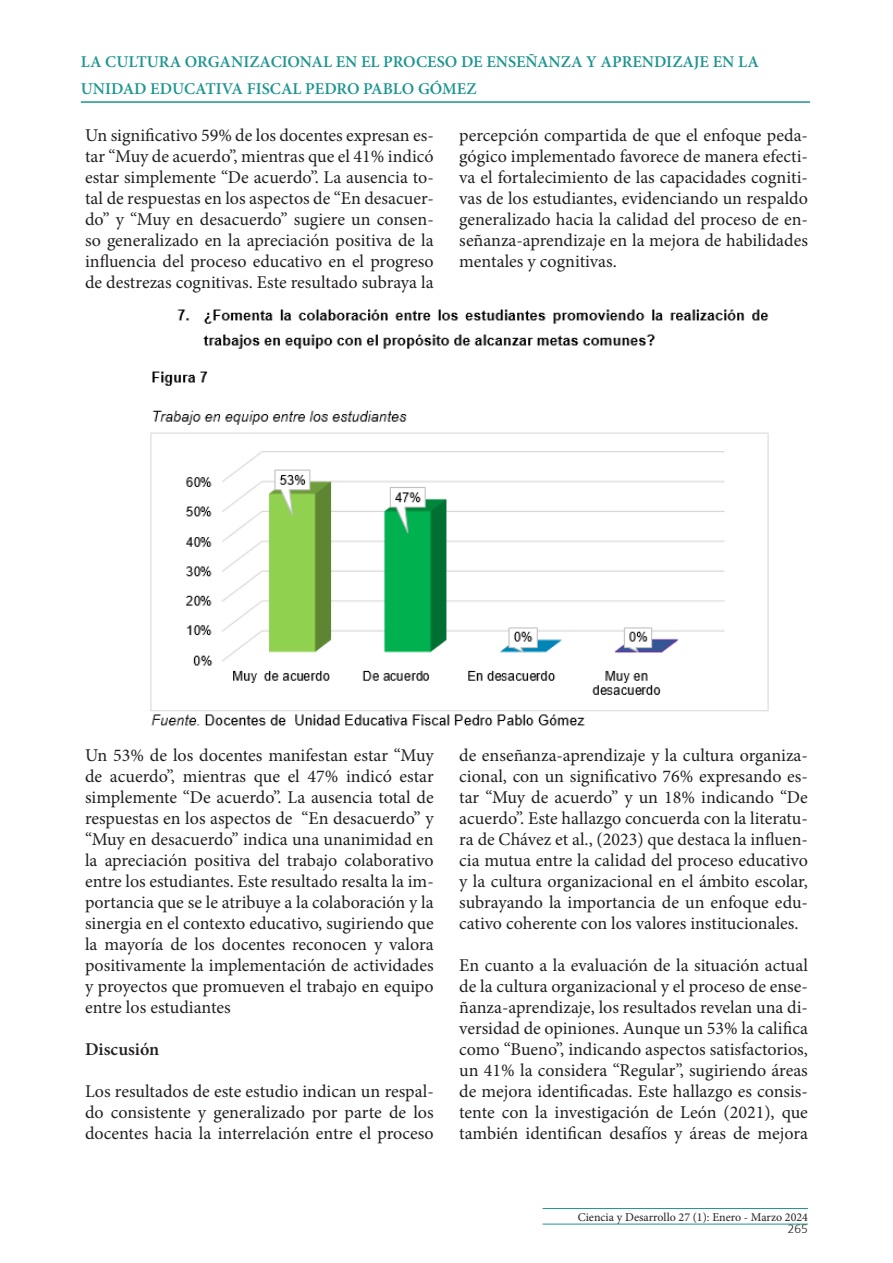
<style>
.page{position:relative;width:893px;height:1263px;background:#fff}
.page>*{position:absolute;margin:0;border:0;box-sizing:border-box;transform-origin:0 0}
.t1{font:18px/21px "Minion Pro";color:#231f20;text-align:justify}
.t2{font:600 18px "Minion Pro";color:#231f20}
.t3{font:600 16.5px/27px "Minion Pro";color:#1c9590}
.t4{font:12px "Minion Pro";color:#231f20}
.t5{font:300 12px "Frutiger";color:#231f20}
</style>
<div class="page">
<hr style="left:81px;top:101px;width:729px;height:2px;background:#1c9590">
<hr style="left:543px;top:1208px;width:265px;height:1px;background:#1c9590">
<hr style="left:543px;top:1224px;width:265px;height:1px;background:#1c9590">
<img style="left:150px;top:309px;width:619px;height:417px">
<p class="t3" style="left:81px;top:48px;width:680px">LA CULTURA ORGANIZACIONAL EN EL PROCESO DE ENSEÑANZA Y APRENDIZAJE EN LA<br>UNIDAD EDUCATIVA FISCAL PEDRO PABLO GÓMEZ</p>
<p class="t1" style="left:85px;top:124px;width:350px">Un significativo 59% de los docentes expresan es&shy;tar “Muy de acuerdo”, mientras que el 41% indicó estar simplemente “De acuerdo”. La ausencia to&shy;tal de respuestas en los aspectos de “En desacuer&shy;do” y “Muy en desacuerdo” sugiere un consen&shy;so generalizado en la apreciación positiva de la influencia del proceso educativo en el progreso de destrezas cognitivas. Este resultado subraya la</p>
<p class="t1" style="left:459px;top:124px;width:350px">percepción compartida de que el enfoque peda&shy;gógico implementado favorece de manera efecti&shy;va el fortalecimiento de las capacidades cogniti&shy;vas de los estudiantes, evidenciando un respaldo generalizado hacia la calidad del proceso de en&shy;señanza-aprendizaje en la mejora de habilidades mentales y cognitivas.</p>
<p class="t1" style="left:85px;top:745px;width:350px">Un 53% de los docentes manifestan estar “Muy de acuerdo”, mientras que el 47% indicó estar simplemente “De acuerdo”. La ausencia total de respuestas en los aspectos de “En desacuerdo” y “Muy en desacuerdo” indica una unanimidad en la apreciación positiva del trabajo colaborativo entre los estudiantes. Este resultado resalta la im&shy;portancia que se le atribuye a la colaboración y la sinergia en el contexto educativo, sugiriendo que la mayoría de los docentes reconocen y valora positivamente la implementación de actividades y proyectos que promueven el trabajo en equipo entre los estudiantes</p>
<p class="t2" style="left:85px;top:1037px;width:76px">Discusión</p>
<p class="t1" style="left:85px;top:1081px;width:350px">Los resultados de este estudio indican un respal&shy;do consistente y generalizado por parte de los docentes hacia la interrelación entre el proceso</p>
<p class="t1" style="left:459px;top:745px;width:350px">de enseñanza-aprendizaje y la cultura organiza&shy;cional, con un significativo 76% expresando es&shy;tar “Muy de acuerdo” y un 18% indicando “De acuerdo”. Este hallazgo concuerda con la literatu&shy;ra de Chávez et al., (2023) que destaca la influen&shy;cia mutua entre la calidad del proceso educativo y la cultura organizacional en el ámbito escolar, subrayando la importancia de un enfoque edu&shy;cativo coherente con los valores institucionales.</p>
<p class="t1" style="left:459px;top:955px;width:350px">En cuanto a la evaluación de la situación actual de la cultura organizacional y el proceso de ense&shy;ñanza-aprendizaje, los resultados revelan una di&shy;versidad de opiniones. Aunque un 53% la califica como “Bueno”, indicando aspectos satisfactorios, un 41% la considera “Regular”, sugiriendo áreas de mejora identificadas. Este hallazgo es consis&shy;tente con la investigación de León (2021), que también identifican desafíos y áreas de mejora</p>
<p class="t4" style="left:578px;top:1209px;width:232px">Ciencia y Desarrollo 27 (1): Enero - Marzo 2024</p>
<p class="t5" style="left:788px;top:1221px;width:22px">265</p>
</div>
